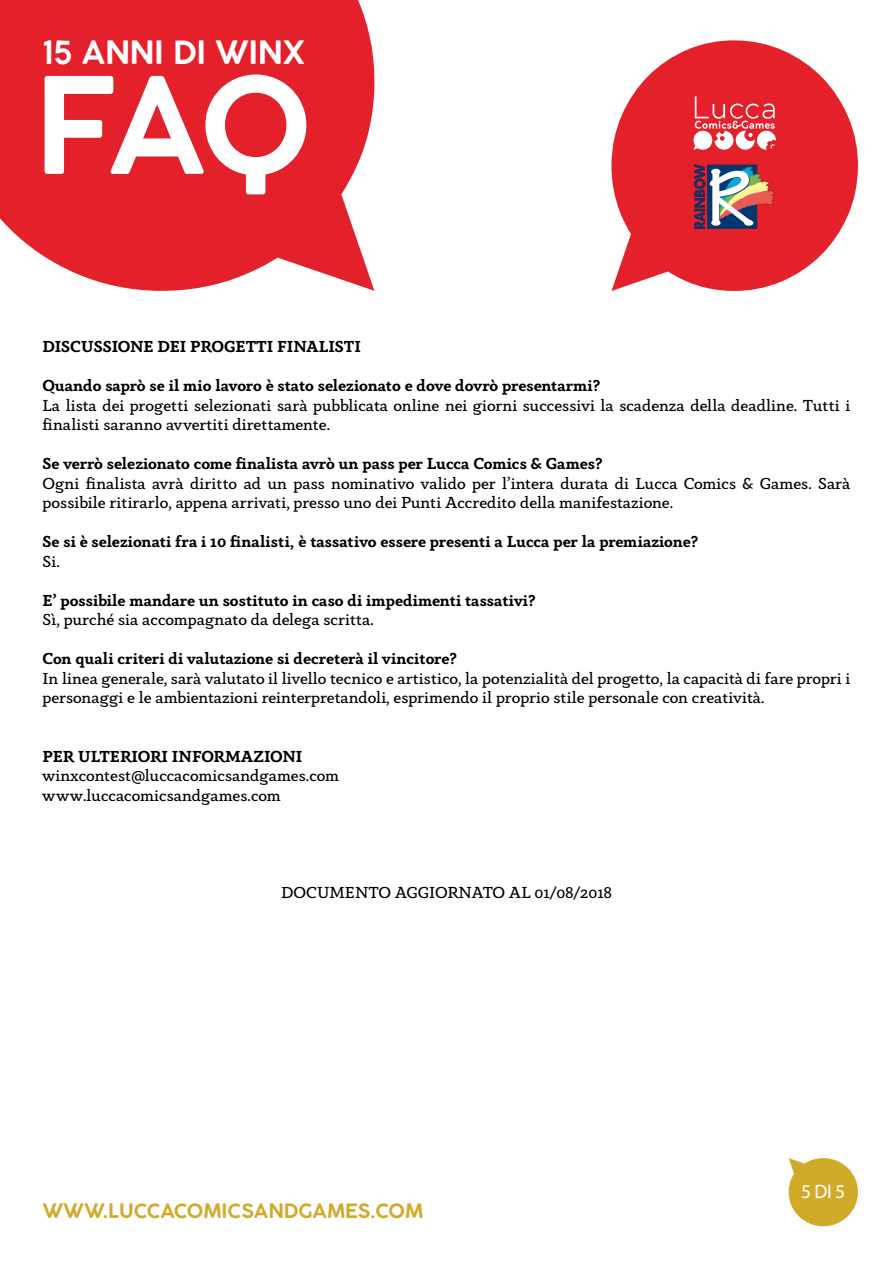
<style>
.page{position:relative;width:893px;height:1263px;background:#fff}
.page>*{position:absolute;margin:0;border:0;box-sizing:border-box;transform-origin:0 0}
.t1{font:700 132px "Coco Gothic";color:#fff}
.t2{font:700 31.5px "Coco Gothic";letter-spacing:-.01em;color:#fff}
.t3{font:700 19.5px "Coco Gothic";color:#d1aa29}
.t4{font:19.5px "Myriad Pro";color:#fff}
.t5{font:16.5px/19.5px "Anaphora";color:#000}
.t6{font:700 16.5px "Anaphora";color:#000}
</style>
<div class="page">
<svg style="left:789px;top:1158px;width:69px;height:68px"></svg>
<svg style="left:611px;top:40px;width:247px;height:251px;fill:#e4202b"></svg>
<svg style="left:0;top:0;width:375px;height:291px;background:#e6333d"></svg>
<svg style="left:693px;top:96px;width:83px;height:54px"></svg>
<img style="left:694px;top:165px;width:82px;height:64px">
<h2 class="t2" style="left:43px;top:35px;width:264px">15 ANNI DI WINX</h2>
<h1 class="t1" style="left:34px;top:51px;width:280px">FAQ</h1>
<p class="t6" style="left:43px;top:336px;width:320px">DISCUSSIONE DEI PROGETTI FINALISTI</p>
<p class="t6" style="left:43px;top:375px;width:559px">Quando saprò se il mio lavoro è stato selezionato e dove dovrò presentarmi?</p>
<p class="t5" style="left:43px;top:396px;width:809px">La lista dei progetti selezionati sarà pubblicata online nei giorni successivi la scadenza della deadline. Tutti i finalisti saranno avvertiti direttamente.</p>
<p class="t6" style="left:43px;top:453px;width:561px">Se verrò selezionato come finalista avrò un pass per Lucca Comics &amp; Games?</p>
<p class="t5" style="left:43px;top:474px;width:809px">Ogni finalista avrà diritto ad un pass nominativo valido per l’intera durata di Lucca Comics &amp; Games. Sarà possibile ritirarlo, appena arrivati, presso uno dei Punti Accredito della manifestazione.</p>
<p class="t6" style="left:43px;top:531px;width:657px">Se si è selezionati fra i 10 finalisti, è tassativo essere presenti a Lucca per la premiazione?</p>
<p class="t5" style="left:43px;top:552px;width:19px">Si.</p>
<p class="t6" style="left:43px;top:589px;width:495px">E’ possibile mandare un sostituto in caso di impedimenti tassativi?</p>
<p class="t5" style="left:43px;top:610px;width:333px">Sì, purché sia accompagnato da delega scritta.</p>
<p class="t6" style="left:43px;top:648px;width:416px">Con quali criteri di valutazione si decreterà il vincitore?</p>
<p class="t5" style="left:43px;top:669px;width:809px">In linea generale, sarà valutato il livello tecnico e artistico, la potenzialità del progetto, la capacità di fare propri i personaggi e le ambientazioni reinterpretandoli, esprimendo il proprio stile personale con creatività.</p>
<p class="t6" style="left:43px;top:745px;width:261px">PER ULTERIORI INFORMAZIONI</p>
<p class="t5" style="left:43px;top:766px;width:298px">winxcontest@luccacomicsandgames.com www.luccacomicsandgames.com</p>
<p class="t5" style="left:281px;top:883px;width:26px">Documento</p>
<p class="t5" style="left:395px;top:883px;width:12px">aggiornato</p>
<p class="t5" style="left:509px;top:883px;width:104px">al 01/08/2018</p>
<p class="t3" style="left:43px;top:1200px;width:382px">WWW.LUCCACOMICSANDGAMES.COM</p>
<p class="t4" style="left:801px;top:1179px;width:46px">5 di5</p>
</div>
